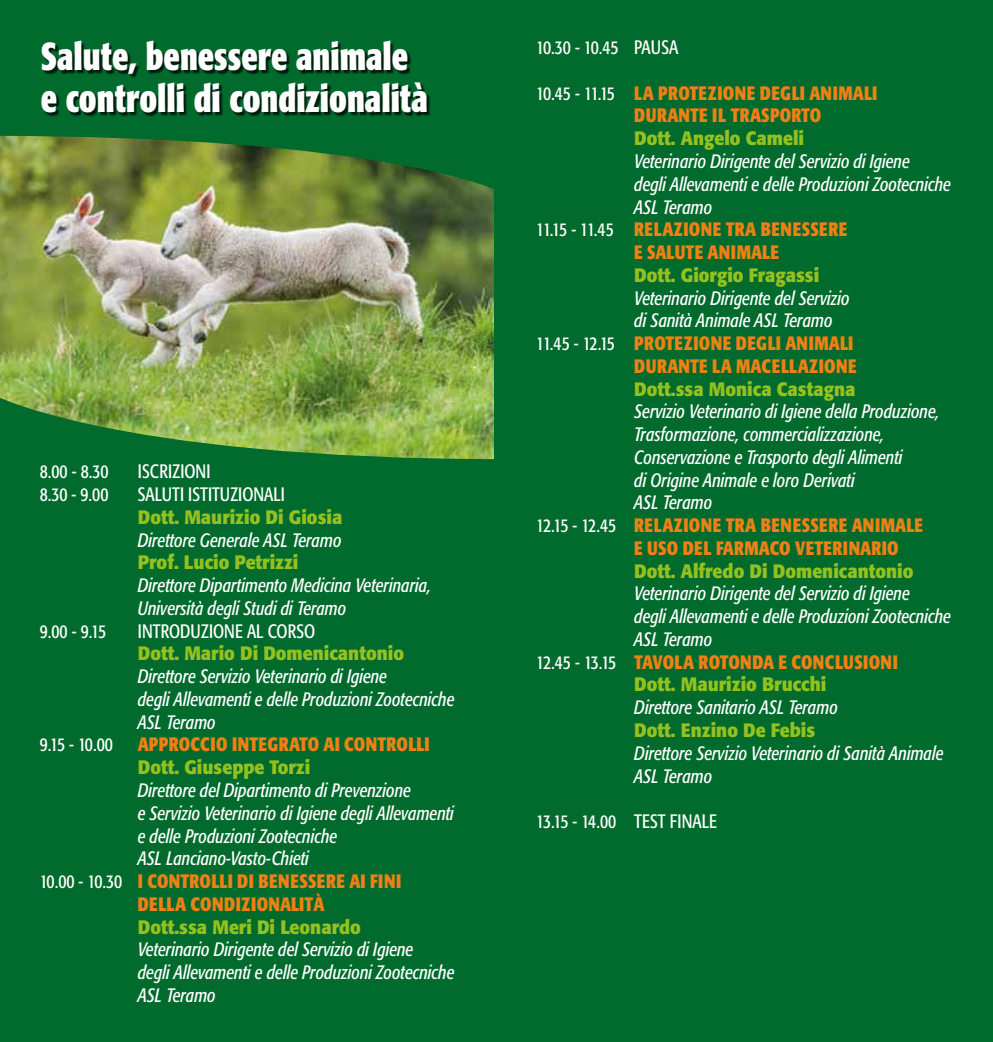
<style>
.page{position:relative;width:993px;height:1042px;background:#fff}
.page>*{position:absolute;margin:0;border:0;box-sizing:border-box;transform-origin:0 0}
.t1{font:700 condensed 38.5px/42px "Formata";color:#fff;scale:.89 1}
.t2{font:italic condensed 19.25px/22.8px "Formata";color:#fff;scale:.92 1}
.t3{font:700 condensed 19.25px/22.8px "Formata";letter-spacing:.02em;color:#ee8015;scale:.92 1}
.t4{font:700 19.25px "Formata";color:#95c11f;scale:.92 1}
.t5{font:condensed 19.25px "Formata";color:#fff;scale:.92 1}
.t6{font:700 condensed 19.25px "Formata";color:#ee8015;scale:.92 1}
.s1{font-weight:400;color:#fff}
</style>
<div class="page">
<img style="left:0;top:190px;width:494px;height:202px">
<svg style="left:0;top:392px;width:494px;height:650px;background:#0a702f"></svg>
<svg style="left:0;top:0;width:494px;height:190px;background:#23722f"></svg>
<div style="left:494px;top:0;width:498px;height:1042px;background:#006b2d"></div>
<div style="left:43px;top:42px;width:388px;height:75px;background:#000;opacity:.75"></div>
<h1 class="t1" style="left:41px;top:35px;width:436px">Salute, benessere animale e controlli di condizionalità</h1>
<p class="t5" style="left:40px;top:460px;width:76px">8.00 - 8.30</p>
<p class="t5" style="left:138px;top:460px;width:81px">ISCRIZIONI</p>
<p class="t5" style="left:40px;top:483px;width:76px">8.30 - 9.00</p>
<p class="t5" style="left:138px;top:483px;width:161px">SALUTI ISTITUZIONALI</p>
<p class="t4" style="left:138px;top:505px;width:224px">Dott. Maurizio Di Giosia</p>
<p class="t2" style="left:138px;top:528px;width:223px">Direttore Generale ASL Teramo</p>
<p class="t4" style="left:138px;top:550px;width:176px">Prof. Lucio Petrizzi</p>
<p class="t2" style="left:138px;top:574px;width:320px">Direttore Dipartimento Medicina Veterinaria,<br>Università degli Studi di Teramo</p>
<p class="t5" style="left:40px;top:619px;width:74px">9.00 - 9.15</p>
<p class="t5" style="left:138px;top:619px;width:194px">INTRODUZIONE AL CORSO</p>
<p class="t4" style="left:138px;top:641px;width:291px">Dott. Mario Di Domenicantonio</p>
<p class="t2" style="left:138px;top:665px;width:345px">Direttore Servizio Veterinario di Igiene<br>degli Allevamenti e delle Produzioni Zootecniche<br>ASL Teramo</p>
<p class="t5" style="left:40px;top:733px;width:81px">9.15 - 10.00</p>
<p class="t3" style="left:138px;top:733px;width:319px">APPROCCIO INTEGRATO AI CONTROLLI</p>
<p class="t4" style="left:138px;top:755px;width:189px">Dott. Giuseppe Torzi</p>
<p class="t2" style="left:138px;top:779px;width:298px">Direttore del Dipartimento di Prevenzione</p>
<p class="t2" style="left:138px;top:802px;width:345px">e Servizio Veterinario di Igiene degli Allevamenti</p>
<p class="t2" style="left:138px;top:824px;width:218px">e delle Produzioni Zootecniche</p>
<p class="t2" style="left:138px;top:847px;width:187px">ASL Lanciano-Vasto-Chieti</p>
<p class="t3" style="left:40px;top:869px;width:394px"><span class="s1">10.00 - 10.30</span> I CONTROLLI DI BENESSERE AI FINI</p>
<p class="t3" style="left:138px;top:892px;width:204px">DELLA CONDIZIONALITÀ</p>
<p class="t4" style="left:138px;top:914px;width:244px">Dott.ssa Meri Di Leonardo</p>
<p class="t2" style="left:138px;top:938px;width:345px">Veterinario Dirigente del Servizio di Igiene<br>degli Allevamenti e delle Produzioni Zootecniche<br>ASL Teramo</p>
<p class="t5" style="left:536px;top:36px;width:156px">10.30 - 10.45 PAUSA</p>
<p class="t3" style="left:634px;top:81px;width:265px;text-indent:-98px"><span class="s1">10.45 - 11.15</span> LA PROTEZIONE DEGLI ANIMALI<br>DURANTE IL TRASPORTO</p>
<p class="t4" style="left:634px;top:126px;width:186px">Dott. Angelo Cameli</p>
<p class="t2" style="left:634px;top:150px;width:301px">Veterinario Dirigente del Servizio di Igiene</p>
<p class="t2" style="left:634px;top:173px;width:345px">degli Allevamenti e delle Produzioni Zootecniche</p>
<p class="t2" style="left:634px;top:195px;width:86px">ASL Teramo</p>
<p class="t3" style="left:536px;top:218px;width:339px"><span class="s1">11.15 - 11.45</span> RELAZIONE TRA BENESSERE</p>
<p class="t6" style="left:634px;top:240px;width:159px">E SALUTE ANIMALE</p>
<p class="t4" style="left:634px;top:263px;width:202px">Dott. Giorgio Fragassi</p>
<p class="t2" style="left:634px;top:286px;width:235px">Veterinario Dirigente del Servizio</p>
<p class="t2" style="left:634px;top:309px;width:217px">di Sanità Animale ASL Teramo</p>
<p class="t3" style="left:536px;top:332px;width:346px"><span class="s1">11.45 - 12.15</span> PROTEZIONE DEGLI ANIMALI</p>
<p class="t3" style="left:634px;top:354px;width:243px">DURANTE LA MACELLAZIONE</p>
<p class="t4" style="left:634px;top:377px;width:242px">Dott.ssa Monica Castagna</p>
<p class="t2" style="left:634px;top:400px;width:333px">Servizio Veterinario di Igiene della Produzione,</p>
<p class="t2" style="left:634px;top:423px;width:273px">Trasformazione, commercializzazione,</p>
<p class="t2" style="left:634px;top:446px;width:293px">Conservazione e Trasporto degli Alimenti</p>
<p class="t2" style="left:634px;top:468px;width:241px">di Origine Animale e loro Derivati</p>
<p class="t2" style="left:634px;top:491px;width:86px">ASL Teramo</p>
<p class="t3" style="left:536px;top:514px;width:422px"><span class="s1">12.15 - 12.45</span> RELAZIONE TRA BENESSERE ANIMALE</p>
<p class="t3" style="left:634px;top:536px;width:289px">E USO DEL FARMACO VETERINARIO</p>
<p class="t4" style="left:634px;top:559px;width:305px">Dott. Alfredo Di Domenicantonio</p>
<p class="t2" style="left:634px;top:582px;width:301px">Veterinario Dirigente del Servizio di Igiene</p>
<p class="t2" style="left:634px;top:605px;width:345px">degli Allevamenti e delle Produzioni Zootecniche</p>
<p class="t2" style="left:634px;top:628px;width:86px">ASL Teramo</p>
<p class="t3" style="left:536px;top:650px;width:394px"><span class="s1">12.45 - 13.15</span> TAVOLA ROTONDA E CONCLUSIONI</p>
<p class="t4" style="left:634px;top:672px;width:210px">Dott. Maurizio Brucchi</p>
<p class="t2" style="left:634px;top:696px;width:223px">Direttore Sanitario ASL Teramo</p>
<p class="t4" style="left:634px;top:718px;width:198px">Dott. Enzino De Febis</p>
<p class="t2" style="left:634px;top:742px;width:337px">Direttore Servizio Veterinario di Sanità Animale<br>ASL Teramo</p>
<p class="t5" style="left:536px;top:810px;width:198px">13.15 - 14.00 TEST FINALE</p>
</div>
